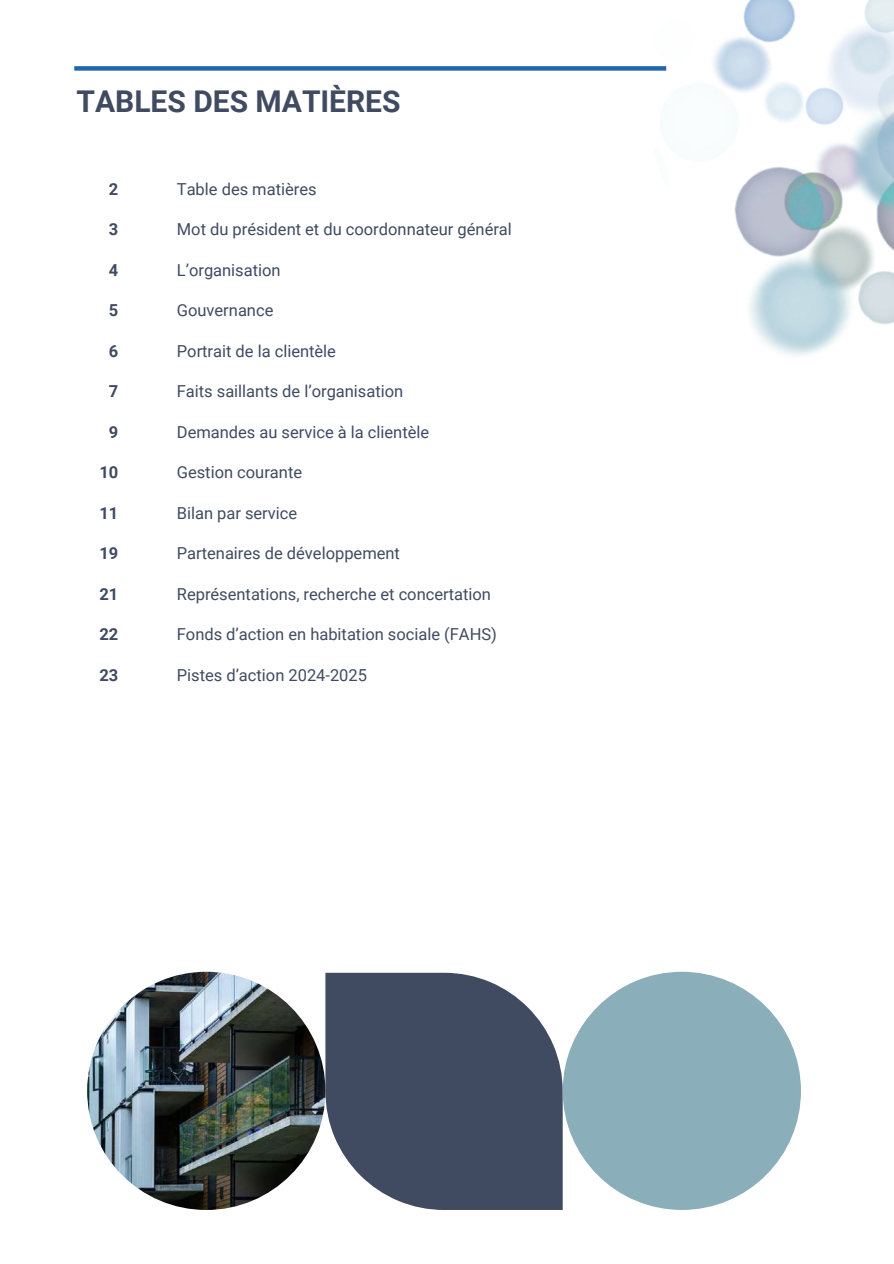
<style>
.page{position:relative;width:894px;height:1264px;background:#fff}
.page>*{position:absolute;margin:0;border:0;box-sizing:border-box;transform-origin:0 0}
.t1{font:700 30px "Roboto";color:#404b61}
.t2{font:16.5px "Roboto";color:#404b61}
.t3{font:700 16.5px "Roboto";color:#404b61}
</style>
<div class="page">
<div style="left:74px;top:66px;width:592px;height:5px;background:#2167b0"></div>
<img style="left:617px;top:0;width:276px;height:356px">
<svg style="left:325px;top:972px;width:237px;height:237px;background:#555f73"></svg>
<img style="left:87px;top:971px;width:238px;height:238px;border-radius:50%">
<div style="left:562px;top:971px;width:238px;height:238px;background:#8bafba;border-radius:50%"></div>
<h1 class="t1" style="left:76px;top:85px;width:325px">TABLES DES MATIÈRES</h1>
<p class="t3" style="left:109px;top:179px;width:11px">2</p>
<p class="t3" style="left:109px;top:220px;width:11px">3</p>
<p class="t3" style="left:109px;top:260px;width:11px">4</p>
<p class="t3" style="left:109px;top:301px;width:11px">5</p>
<p class="t3" style="left:109px;top:341px;width:11px">6</p>
<p class="t3" style="left:109px;top:382px;width:11px">7</p>
<p class="t3" style="left:109px;top:422px;width:11px">9</p>
<p class="t3" style="left:99px;top:463px;width:20px">10</p>
<p class="t3" style="left:99px;top:503px;width:20px">11</p>
<p class="t3" style="left:99px;top:544px;width:20px">19</p>
<p class="t3" style="left:99px;top:584px;width:20px">21</p>
<p class="t3" style="left:99px;top:625px;width:20px">22</p>
<p class="t3" style="left:99px;top:665px;width:20px">23</p>
<p class="t2" style="left:177px;top:179px;width:141px">Table des matières</p>
<p class="t2" style="left:177px;top:220px;width:336px">Mot du président et du coordonnateur général</p>
<p class="t2" style="left:177px;top:260px;width:105px">L’organisation</p>
<p class="t2" style="left:177px;top:301px;width:98px">Gouvernance</p>
<p class="t2" style="left:177px;top:341px;width:161px">Portrait de la clientèle</p>
<p class="t2" style="left:177px;top:382px;width:228px">Faits saillants de l’organisation</p>
<p class="t2" style="left:177px;top:422px;width:254px">Demandes au service à la clientèle</p>
<p class="t2" style="left:177px;top:463px;width:127px">Gestion courante</p>
<p class="t2" style="left:177px;top:503px;width:122px">Bilan par service</p>
<p class="t2" style="left:177px;top:544px;width:224px">Partenaires de développement</p>
<p class="t2" style="left:177px;top:584px;width:315px">Représentations, recherche et concertation</p>
<p class="t2" style="left:177px;top:625px;width:321px">Fonds d’action en habitation sociale (FAHS)</p>
<p class="t2" style="left:177px;top:665px;width:192px">Pistes d’action 2024-2025</p>
</div>
